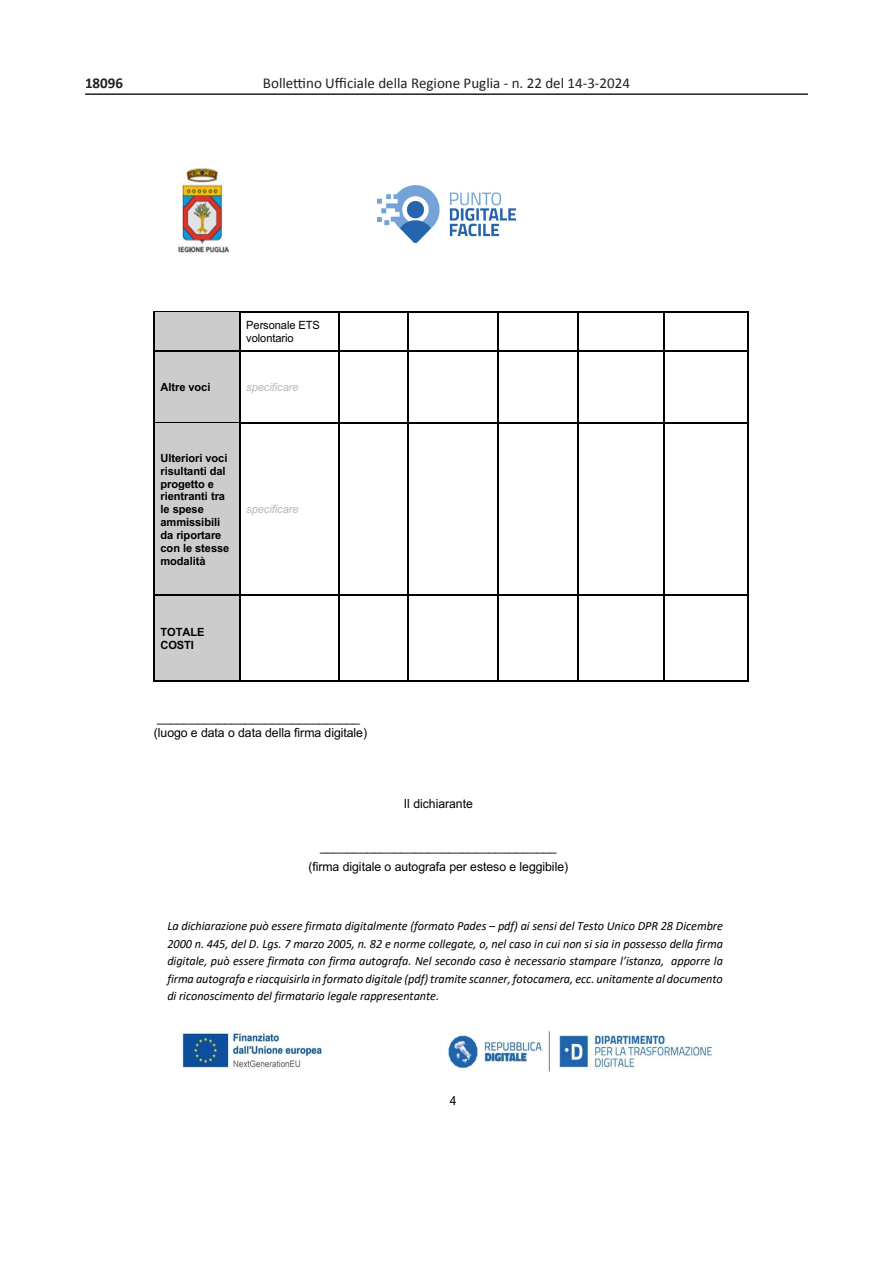
<style>
.page{position:relative;width:893px;height:1263px;background:#fff}
.page>*{position:absolute;margin:0;border:0;box-sizing:border-box;transform-origin:0 0}
.t1{font:15px "Calibri";color:#231f20}
.t2{font:700 15px "Calibri";color:#231f20}
.t3{font:italic 12.6px/17.5px "Calibri";letter-spacing:-.005em;color:#000;text-align:justify}
.t4{font:12.6px/14.4px "Arial";letter-spacing:-.005em;color:#000}
.t5{font:700 11.4px/12.9px "Arial";letter-spacing:-.005em;color:#000}
.t6{font:11.4px/12.9px "Arial";letter-spacing:-.005em;color:#000}
.t7{font:italic 11.4px "Arial";letter-spacing:-.005em;color:#b7b7b7}
</style>
<div class="page">
<hr style="left:85px;top:93px;width:723px;height:2px;background:#231f20">
<img style="left:377px;top:185px;width:139px;height:58px">
<img style="left:179px;top:168px;width:51px;height:85px">
<img style="left:181px;top:1030px;width:530px;height:41px">
<div style="left:155px;top:312px;width:85px;height:39px;background:#ccc"></div>
<hr style="left:155px;top:311px;width:85px;height:1px;background:#000">
<hr style="left:241px;top:311px;width:97px;height:1px;background:#000">
<hr style="left:339px;top:311px;width:68px;height:1px;background:#000">
<hr style="left:408px;top:311px;width:89px;height:1px;background:#000">
<svg style="left:497px;top:311px;width:2px;height:8px"></svg>
<hr style="left:499px;top:311px;width:79px;height:1px;background:#000">
<hr style="left:579px;top:311px;width:84px;height:1px;background:#000">
<hr style="left:664px;top:311px;width:83px;height:1px;background:#000">
<hr style="left:154px;top:319px;width:1px;height:32px;background:#000">
<hr style="left:240px;top:319px;width:1px;height:32px;background:#000">
<hr style="left:338px;top:319px;width:1px;height:32px;background:#000">
<hr style="left:407px;top:319px;width:1px;height:32px;background:#000">
<hr style="left:497px;top:319px;width:2px;height:32px;background:#000">
<hr style="left:578px;top:319px;width:1px;height:32px;background:#000">
<hr style="left:663px;top:319px;width:1px;height:32px;background:#000">
<hr style="left:747px;top:319px;width:1px;height:32px;background:#000">
<div style="left:155px;top:352px;width:85px;height:70px;background:#ccc"></div>
<hr style="left:155px;top:351px;width:85px;height:1px;background:#000">
<hr style="left:241px;top:351px;width:97px;height:1px;background:#000">
<hr style="left:339px;top:351px;width:68px;height:1px;background:#000">
<hr style="left:408px;top:351px;width:89px;height:1px;background:#000">
<svg style="left:497px;top:351px;width:2px;height:7px"></svg>
<hr style="left:499px;top:351px;width:79px;height:1px;background:#000">
<hr style="left:579px;top:351px;width:84px;height:1px;background:#000">
<hr style="left:664px;top:351px;width:83px;height:1px;background:#000">
<hr style="left:154px;top:358px;width:1px;height:64px;background:#000">
<hr style="left:240px;top:358px;width:1px;height:64px;background:#000">
<hr style="left:338px;top:358px;width:1px;height:64px;background:#000">
<hr style="left:407px;top:358px;width:1px;height:64px;background:#000">
<hr style="left:497px;top:358px;width:2px;height:64px;background:#000">
<hr style="left:578px;top:358px;width:1px;height:64px;background:#000">
<hr style="left:663px;top:358px;width:1px;height:64px;background:#000">
<hr style="left:747px;top:358px;width:1px;height:64px;background:#000">
<div style="left:155px;top:424px;width:85px;height:171px;background:#ccc"></div>
<hr style="left:155px;top:422px;width:85px;height:2px;background:#000">
<hr style="left:241px;top:422px;width:97px;height:2px;background:#000">
<hr style="left:339px;top:422px;width:68px;height:2px;background:#000">
<hr style="left:408px;top:422px;width:89px;height:2px;background:#000">
<svg style="left:497px;top:422px;width:2px;height:8px"></svg>
<hr style="left:499px;top:422px;width:79px;height:2px;background:#000">
<hr style="left:579px;top:422px;width:84px;height:2px;background:#000">
<hr style="left:664px;top:422px;width:83px;height:2px;background:#000">
<hr style="left:154px;top:430px;width:1px;height:165px;background:#000">
<hr style="left:240px;top:430px;width:1px;height:165px;background:#000">
<hr style="left:338px;top:430px;width:1px;height:165px;background:#000">
<hr style="left:407px;top:430px;width:1px;height:165px;background:#000">
<hr style="left:497px;top:430px;width:2px;height:165px;background:#000">
<hr style="left:578px;top:430px;width:1px;height:165px;background:#000">
<hr style="left:663px;top:430px;width:1px;height:165px;background:#000">
<hr style="left:747px;top:430px;width:1px;height:165px;background:#000">
<div style="left:155px;top:596px;width:85px;height:85px;background:#ccc"></div>
<hr style="left:155px;top:595px;width:85px;height:1px;background:#000">
<hr style="left:241px;top:595px;width:97px;height:1px;background:#000">
<hr style="left:339px;top:595px;width:68px;height:1px;background:#000">
<hr style="left:408px;top:595px;width:89px;height:1px;background:#000">
<svg style="left:497px;top:595px;width:2px;height:7px"></svg>
<hr style="left:499px;top:595px;width:79px;height:1px;background:#000">
<hr style="left:579px;top:595px;width:84px;height:1px;background:#000">
<hr style="left:664px;top:595px;width:83px;height:1px;background:#000">
<hr style="left:154px;top:602px;width:1px;height:79px;background:#000">
<hr style="left:155px;top:681px;width:85px;height:1px;background:#000">
<hr style="left:240px;top:602px;width:1px;height:79px;background:#000">
<hr style="left:241px;top:681px;width:97px;height:1px;background:#000">
<hr style="left:338px;top:602px;width:1px;height:79px;background:#000">
<hr style="left:339px;top:681px;width:68px;height:1px;background:#000">
<hr style="left:407px;top:602px;width:1px;height:79px;background:#000">
<hr style="left:408px;top:681px;width:89px;height:1px;background:#000">
<hr style="left:497px;top:602px;width:2px;height:79px;background:#000">
<hr style="left:499px;top:681px;width:79px;height:1px;background:#000">
<hr style="left:578px;top:602px;width:1px;height:79px;background:#000">
<hr style="left:579px;top:681px;width:84px;height:1px;background:#000">
<hr style="left:663px;top:602px;width:1px;height:79px;background:#000">
<hr style="left:664px;top:681px;width:83px;height:1px;background:#000">
<hr style="left:747px;top:602px;width:1px;height:79px;background:#000">
<p class="t2" style="left:85px;top:72px;width:40px">18096</p>
<p class="t1" style="left:263px;top:74px;width:369px">Bollettino Ufficiale della Regione Puglia - n. 22 del 14-3-2024</p>
<p class="t6" style="left:246px;top:319px;width:75px">Personale ETS volontario</p>
<p class="t5" style="left:161px;top:381px;width:51px">Altre voci</p>
<p class="t7" style="left:246px;top:380px;width:54px">specificare</p>
<p class="t5" style="left:161px;top:452px;width:70px">Ulteriori voci risultanti dal progetto e rientranti tra le spese ammissibili da riportare con le stesse modalità</p>
<p class="t7" style="left:246px;top:502px;width:54px">specificare</p>
<p class="t5" style="left:161px;top:625px;width:45px">TOTALE<br>COSTI</p>
<p class="t4" style="left:154px;top:710px;width:215px">______________________________ (luogo e data o data della firma digitale)</p>
<p class="t4" style="left:404px;top:796px;width:70px">Il dichiarante</p>
<p class="t4" style="left:308px;top:837px;width:261px;line-height:19.6px;text-align:center">___________________________________ (firma digitale o autografa per esteso e leggibile)</p>
<p class="t3" style="left:167px;top:917px;width:557px">La dichiarazione può essere firmata digitalmente (formato Pades – pdf) ai sensi del Testo Unico DPR 28 Dicembre 2000 n. 445, del D. Lgs. 7 marzo 2005, n. 82 e norme collegate, o, nel caso in cui non si sia in possesso della firma digitale, può essere firmata con firma autografa. Nel secondo caso è necessario stampare l’istanza, apporre la firma autografa e riacquisirla in formato digitale (pdf) tramite scanner, fotocamera, ecc. unitamente al documento di riconoscimento del firmatario legale rappresentante.</p>
<p class="t4" style="left:450px;top:1093px;width:8px">4</p>
</div>
